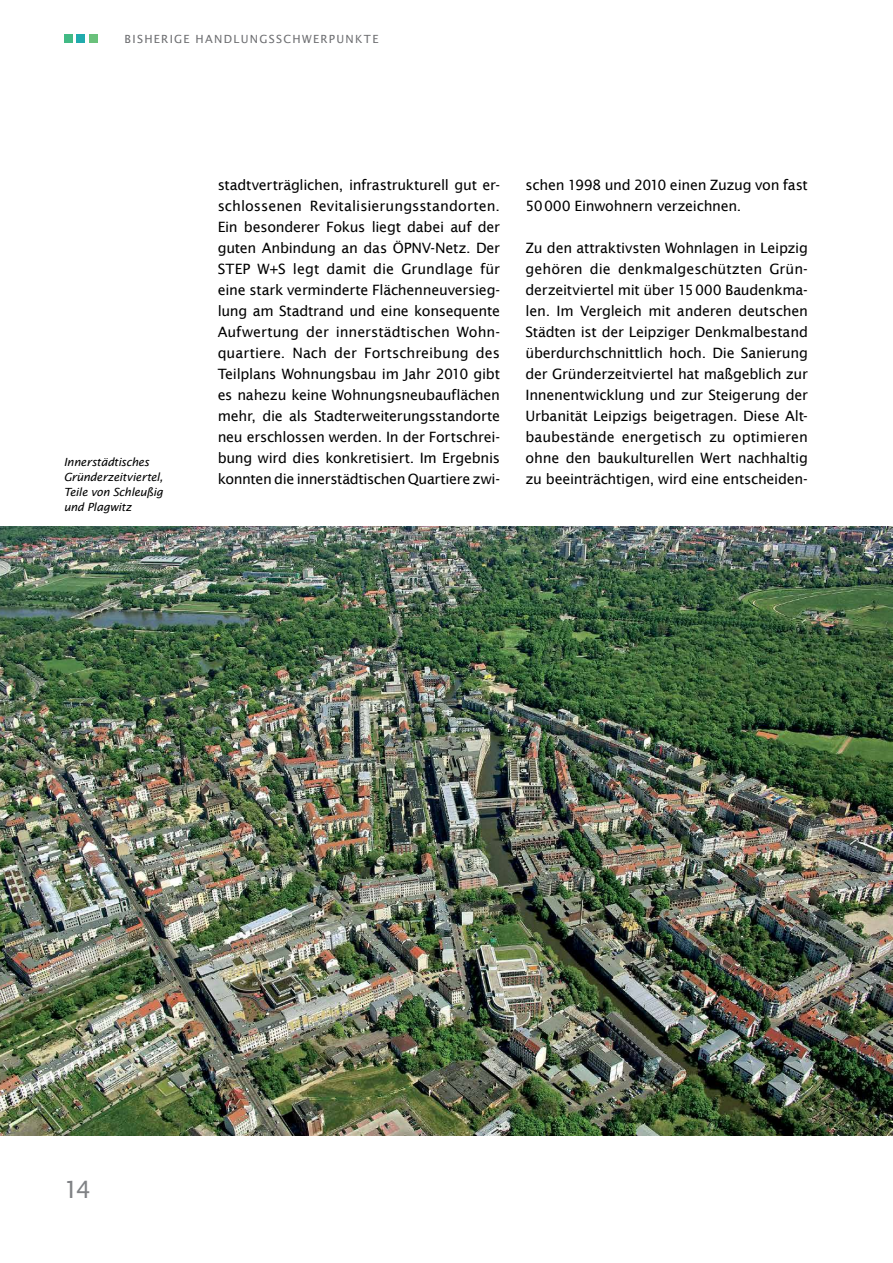
<style>
.page{position:relative;width:893px;height:1263px;background:#fff}
.page>*{position:absolute;margin:0;border:0;box-sizing:border-box;transform-origin:0 0}
.t1{font:24px "Lucida Sans";color:#808285}
.t2{font:14.25px/21px "Lucida Sans";letter-spacing:-.02em;color:#000;text-align:justify}
.t3{font:italic 11.25px/15px "Lucida Sans";letter-spacing:-.02em;color:#000}
.t4{font:11.25px "Lucida Sans";letter-spacing:.115em;color:#6d6e71}
</style>
<div class="page">
<div style="left:64px;top:34px;width:8px;height:9px;background:#42ba85"></div>
<div style="left:77px;top:34px;width:8px;height:9px;background:#20abad"></div>
<div style="left:89px;top:34px;width:9px;height:9px;background:#6ac17b"></div>
<img style="left:0;top:526px;width:893px;height:609px">
<p class="t4" style="left:125px;top:32px;width:255px">Bisherige Handlungsschwerpunkte</p>
<p class="t3" style="left:64px;top:454px;width:101px">Innerstädtisches<br>Gründerzeitviertel,<br>Teile von Schleußig und Plagwitz</p>
<p class="t2" style="left:218px;top:174px;width:284px">stadtverträglichen, infrastrukturell gut er&shy;schlossenen Revitalisierungsstandorten.<br>Ein besonderer Fokus liegt dabei auf der guten Anbindung an das ÖPNV-Netz. Der STEP W+S legt damit die Grundlage für eine stark verminderte Flächenneuversieg&shy;lung am Stadtrand und eine konsequente Aufwertung der innerstädtischen Wohn&shy;quartiere. Nach der Fortschreibung des Teilplans Wohnungsbau im Jahr 2010 gibt es nahezu keine Wohnungsneubauflächen mehr, die als Stadterweiterungsstandorte neu erschlossen werden. In der Fortschrei&shy;bung wird dies konkretisiert. Im Ergebnis konnten die innerstädtischen Quartiere zwi-</p>
<p class="t2" style="left:526px;top:174px;width:284px">schen 1998 und 2010 einen Zuzug von fast<br>50000 Einwohnern verzeichnen.</p>
<p class="t2" style="left:526px;top:237px;width:284px">Zu den attraktivsten Wohnlagen in Leipzig gehören die denkmalgeschützten Grün&shy;derzeitviertel mit über 15000 Baudenkma&shy;len. Im Vergleich mit anderen deutschen Städten ist der Leipziger Denkmalbestand überdurchschnittlich hoch. Die Sanierung der Gründerzeitviertel hat maßgeblich zur Innenentwicklung und zur Steigerung der Urbanität Leipzigs beigetragen. Diese Alt&shy;baubestände energetisch zu optimieren ohne den baukulturellen Wert nachhaltig zu beeinträchtigen, wird eine entscheiden-</p>
<h1 class="t1" style="left:64px;top:1176px;width:29px">14</h1>
</div>
